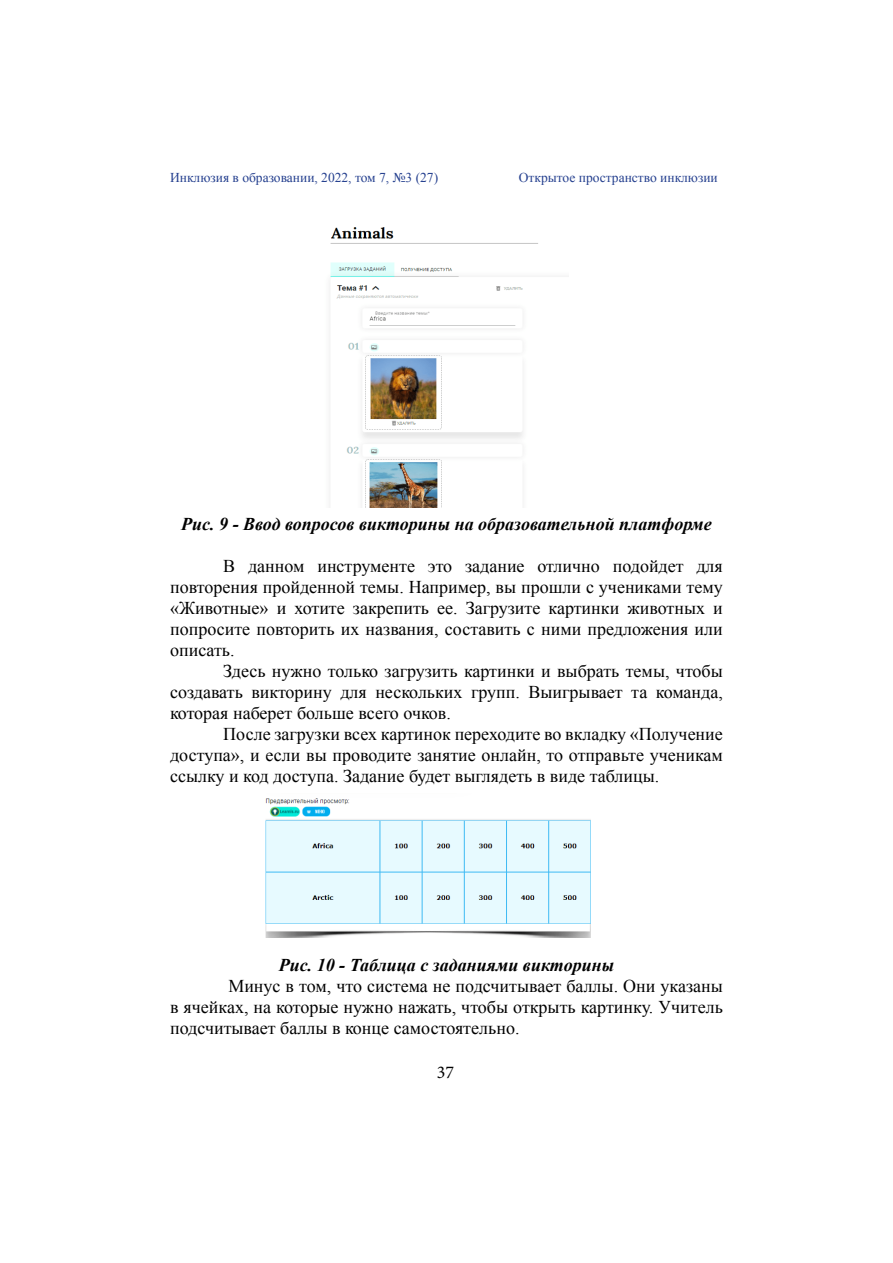
<style>
.page{position:relative;width:893px;height:1263px;background:#fff}
.page>*{position:absolute;margin:0;border:0;box-sizing:border-box;transform-origin:0 0}
.t1{font:18px/21px "Times New Roman";color:#000;text-align:justify}
.t2{font:italic 700 18px "Times New Roman";color:#000}
.t3{font:18px "Minion Pro";color:#000}
.t4{font:13.5px "Times New Roman";color:#25408f}
</style>
<div class="page">
<img style="left:330px;top:227px;width:208px;height:280px">
<img style="left:265px;top:798px;width:326px;height:140px">
<p class="t4" style="left:170px;top:168px;width:270px">Инклюзия в образовании, 2022, том 7, №3 (27)</p>
<p class="t4" style="left:519px;top:168px;width:201px">Открытое пространство инклюзии</p>
<p class="t2" style="left:181px;top:511px;width:532px">Рис. 9 - Ввод вопросов викторины на образовательной платформе</p>
<p class="t1" style="left:170px;top:555px;width:554px;text-indent:53px">В данном инструменте это задание отлично подойдет для повторения пройденной темы. Например, вы прошли с учениками тему «Животные» и хотите закрепить ее. Загрузите картинки животных и попросите повторить их названия, составить с ними предложения или описать.</p>
<p class="t1" style="left:170px;top:660px;width:554px;text-indent:53px">Здесь нужно только загрузить картинки и выбрать темы, чтобы создавать викторину для нескольких групп. Выигрывает та команда, которая наберет больше всего очков.</p>
<p class="t1" style="left:170px;top:723px;width:554px;text-indent:53px">После загрузки всех картинок переходите во вкладку «Получение доступа», и если вы проводите занятие онлайн, то отправьте ученикам ссылку и код доступа. Задание будет выглядеть в виде таблицы.</p>
<p class="t2" style="left:279px;top:952px;width:337px">Рис. 10 - Таблица с заданиями викторины</p>
<p class="t1" style="left:170px;top:975px;width:554px;text-indent:58px">Минус в том, что система не подсчитывает баллы. Они указаны в ячейках, на которые нужно нажать, чтобы открыть картинку. Учитель подсчитывает баллы в конце самостоятельно.</p>
<p class="t3" style="left:437px;top:1060px;width:19px">37</p>
</div>
